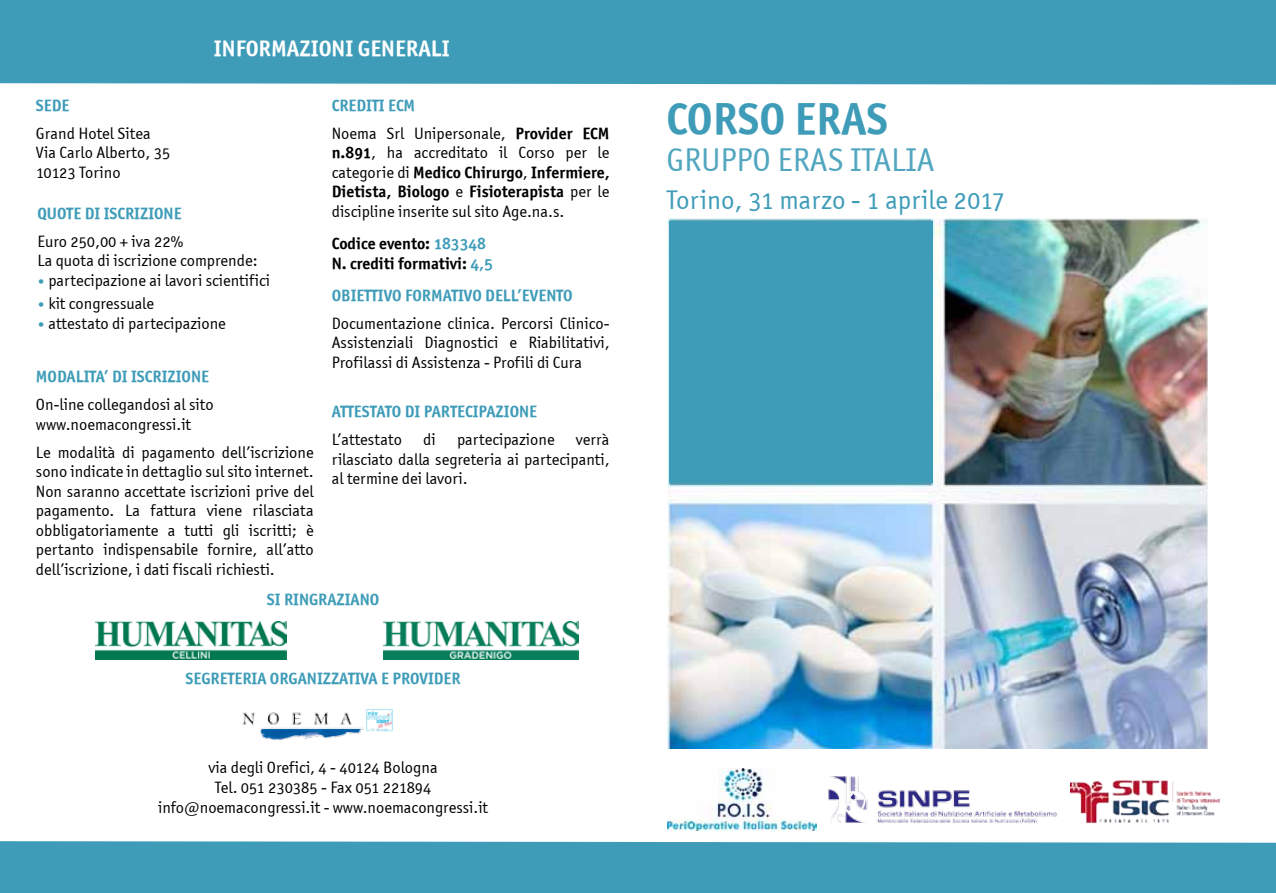
<style>
.page{position:relative;width:1276px;height:893px;background:#fff}
.page>*{position:absolute;margin:0;border:0;box-sizing:border-box;transform-origin:0 0}
.t1{font:45px "Officina Sans OSITCTT Bold";color:#3e9cb8}
.t2{font:33px "Officina Sans OSITCTT Book";color:#51a6bf}
.t3{font:27px "Officina Sans OSITCTT Book";color:#3e9cb8}
.t4{font:22.5px "Officina Sans OSITCTT Bold";color:#fff}
.t5{font:16.5px/19.5px "Officina Sans OSITCTT Book";color:#000}
.t6{font:16.5px "Officina Sans OSITCTT Bold";color:#3e9cb8}
.t7{font:16.5px/19.5px "Officina Sans OSITCTT Bold";color:#000}
.s1{font-family:"Futura";font-weight:300;font-size:12px;color:#3e9cb8}
.s2{font-family:"Officina Sans OSITCTT Bold"}
.s3{font-family:"Officina Sans OSITCTT Book"}
.s4{color:#3e9cb8}
</style>
<div class="page">
<div style="left:0;top:0;width:1276px;height:85px;background:#3e9cb8"></div>
<img style="left:242px;top:709px;width:125px;height:31px">
<img style="left:367px;top:710px;width:25px;height:22px">
<img style="left:667px;top:218px;width:541px;height:530px">
<div style="left:668px;top:221px;width:264px;height:262px;background:#3e9cb8"></div>
<img style="left:667px;top:768px;width:149px;height:62px">
<img style="left:828px;top:776px;width:229px;height:48px">
<img style="left:1070px;top:780px;width:149px;height:44px">
<div style="left:0;top:841px;width:1276px;height:52px;background:#3e9cb8"></div>
<img style="left:96px;top:621px;width:190px;height:38px">
<img style="left:384px;top:621px;width:194px;height:38px">
<h3 class="t4" style="left:214px;top:35px;width:237px">INFORMAZIONI GENERALI</h3>
<p class="t6" style="left:36px;top:95px;width:35px">SEDE</p>
<p class="t5" style="left:36px;top:123px;width:136px">Grand Hotel Sitea<br>Via Carlo Alberto, 35<br>10123 Torino</p>
<p class="t6" style="left:37px;top:203px;width:146px">QUOTE DI ISCRIZIONE</p>
<p class="t5" style="left:37px;top:231px;width:222px">Euro 250,00 + iva 22%<br>La quota di iscrizione comprende:</p>
<p class="t5" style="left:37px;top:270px;width:234px"><span class="s1">•</span> partecipazione ai lavori scientifici</p>
<p class="t5" style="left:37px;top:294px;width:118px"><span class="s1">•</span> kit congressuale</p>
<p class="t5" style="left:37px;top:313px;width:190px"><span class="s1">•</span> attestato di partecipazione</p>
<p class="t6" style="left:36px;top:366px;width:175px">MODALITA’ DI ISCRIZIONE</p>
<p class="t5" style="left:36px;top:395px;width:179px">On-line collegandosi al sito www.noemacongressi.it</p>
<p class="t5" style="left:36px;top:442px;width:279px;text-align:justify">Le modalità di pagamento dell’iscrizione sono indicate in dettaglio sul sito internet.<br>Non saranno accettate iscrizioni prive del pagamento. La fattura viene rilasciata obbligatoriamente a tutti gli iscritti; è pertanto indispensabile fornire, all’atto dell’iscrizione, i dati fiscali richiesti.</p>
<p class="t6" style="left:332px;top:95px;width:85px">CREDITI ECM</p>
<p class="t5" style="left:332px;top:123px;width:279px">Noema Srl Unipersonale, <span class="s2">Provider ECM n.891</span>, ha accreditato il Corso per le</p>
<p class="t7" style="left:332px;top:162px;width:279px"><span class="s3">categorie di</span> Medico Chirurgo<span class="s3">,</span> Infermiere,<br>Dietista, Biologo <span class="s3">e</span> Fisioterapista <span class="s3">per le</span></p>
<p class="t5" style="left:332px;top:201px;width:234px">discipline inserite sul sito Age.na.s.</p>
<p class="t7" style="left:332px;top:234px;width:163px">Codice evento: <span class="s4">183348<br></span>N. crediti formativi: <span class="s4">4,5</span></p>
<p class="t6" style="left:332px;top:285px;width:242px">OBIETTIVO FORMATIVO DELL’EVENTO</p>
<p class="t5" style="left:332px;top:313px;width:279px;text-align:justify">Documentazione clinica. Percorsi Clinico-Assistenziali Diagnostici e Riabilitativi, Profilassi di Assistenza - Profili di Cura</p>
<p class="t6" style="left:332px;top:401px;width:207px">ATTESTATO DI PARTECIPAZIONE</p>
<p class="t5" style="left:332px;top:430px;width:72px">L’attestato</p>
<p class="t5" style="left:423px;top:430px;width:14px">di</p>
<p class="t5" style="left:457px;top:430px;width:99px">partecipazione</p>
<p class="t5" style="left:332px;top:430px;width:279px;text-align:justify;text-indent:244px">verrà rilasciato dalla segreteria ai partecipanti, al termine dei lavori.</p>
<p class="t6" style="left:267px;top:589px;width:114px">SI RINGRAZIANO</p>
<p class="t6" style="left:185px;top:669px;width:277px">SEGRETERIA ORGANIZZATIVA E PROVIDER</p>
<p class="t5" style="left:158px;top:757px;width:331px;text-align:center">via degli Orefici, 4 - 40124 Bologna<br>Tel. 051 230385 - Fax 051 221894 info@noemacongressi.it - www.noemacongressi.it</p>
<h1 class="t1" style="left:666px;top:91px;width:223px">CORSO ERAS</h1>
<h2 class="t2" style="left:666px;top:141px;width:270px">GRUPPO ERAS ITALIA</h2>
<h3 class="t3" style="left:666px;top:184px;width:340px">Torino, 31 marzo - 1 aprile 2017</h3>
</div>
